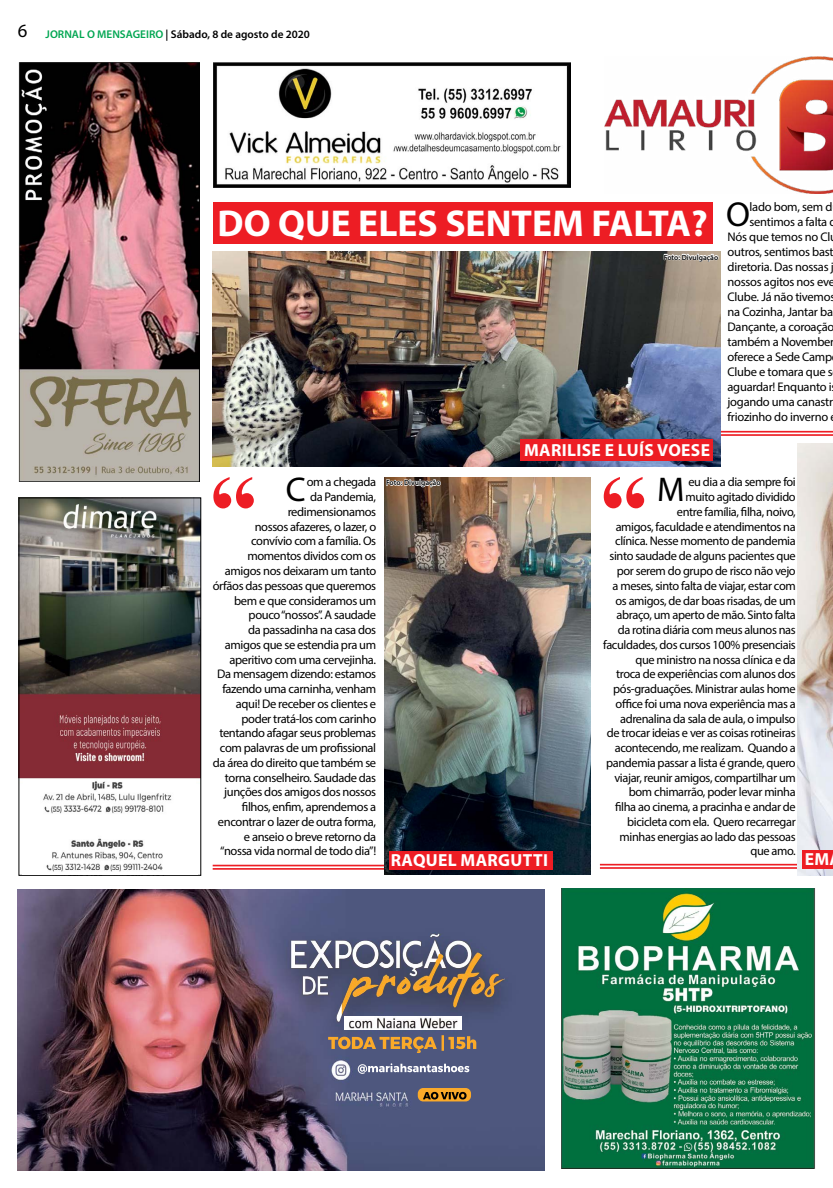
<style>
.page{position:relative;width:833px;height:1188px;background:#fff}
.page>*{position:absolute;margin:0;border:0;box-sizing:border-box;transform-origin:0 0}
.t1{font:700 96.25px "Times New Roman";color:#ed1d24}
.t2{font:700 37.5px "Myriad Pro";color:#fff}
.t3{font:34.75px "Myriad Pro";color:#000}
.t4{font:34.38px "Myriad Pro";color:#000}
.t5{font:700 17.5px "Myriad Pro";letter-spacing:.02em;color:#fff}
.t6{font:12.5px/14.8px "Myriad Pro";letter-spacing:-.03em;color:#000;text-align:right}
.t7{font:600 11.25px "Myriad Pro";color:#000}
.t8{font:600 7.5px "Myriad Pro";color:#000}
.s1{font-weight:400;font-size:18.75px}
.s2{color:#00a651}
</style>
<div class="page">
<img style="left:21px;top:499px;width:178px;height:280px">
<div style="left:19px;top:497px;width:182px;height:378px;border:1px solid #000"></div>
<div style="left:22px;top:784px;width:176px;height:90px;background:#fff"></div>
<img style="left:43px;top:781px;width:129px;height:91px">
<img style="left:19px;top:62px;width:181px;height:419px">
<img style="left:214px;top:62px;width:356px;height:125px">
<img style="left:18px;top:889px;width:526px;height:280px">
<img style="left:344px;top:1016px;width:118px;height:12px">
<img style="left:418px;top:1087px;width:53px;height:14px">
<img style="left:561px;top:888px;width:254px;height:280px">
<img style="left:605px;top:57px;width:228px;height:136px">
<hr style="left:633px;top:431px;width:200px;height:1px;background:#ed1d24">
<hr style="left:633px;top:434px;width:200px;height:2px;background:#ed1d24">
<hr style="left:213px;top:864px;width:241px;height:2px;background:#ed1d24">
<hr style="left:213px;top:867px;width:241px;height:2px;background:#ed1d24">
<div style="left:213px;top:202px;width:499px;height:42px;background:#ed1d24"></div>
<hr style="left:600px;top:863px;width:233px;height:2px;background:#ed1d24">
<hr style="left:600px;top:866px;width:233px;height:2px;background:#ed1d24">
<img style="left:797px;top:443px;width:36px;height:431px">
<img style="left:384px;top:477px;width:206px;height:397px">
<div style="left:803px;top:849px;width:30px;height:19px;background:#ed1d24"></div>
<div style="left:389px;top:850px;width:163px;height:19px;background:#ed1d24"></div>
<svg style="left:385px;top:477px;width:56px;height:18px"></svg>
<img style="left:213px;top:252px;width:507px;height:214px">
<svg style="left:663px;top:251px;width:55px;height:19px"></svg>
<div style="left:521px;top:439px;width:192px;height:21px;background:#ed1d24"></div>
<p class="t7" style="left:18px;top:27px;width:294px"><span class="s1">6</span> <span class="s2">JORNAL O MENSAGEIRO</span> | Sábado, 8 de agosto de 2020</p>
<h2 class="t2" style="left:218px;top:199px;width:491px">DO QUE ELES SENTEM FALTA?</h2>
<p class="t8" style="left:663px;top:252px;width:56px">Foto: Divulgação</p>
<h3 class="t5" style="left:524px;top:439px;width:187px">MARILISE E LUÍS VOESE</h3>
<h3 class="t3" style="left:726px;top:193px;width:25px">O</h3>
<p class="t6" style="left:749px;top:199px;width:85px">lado bom, sem d</p>
<p class="t6" style="left:749px;top:214px;width:88px">sentimos a falta d</p>
<p class="t6" style="left:727px;top:229px;width:104px">Nós que temos no Cl</p>
<p class="t6" style="left:727px;top:244px;width:108px">outros, sentimos bast</p>
<p class="t6" style="left:727px;top:259px;width:108px">diretoria. Das nossas j</p>
<p class="t6" style="left:727px;top:274px;width:109px">nossos agitos nos eve</p>
<p class="t6" style="left:727px;top:289px;width:109px">Clube. Já não tivemos</p>
<p class="t6" style="left:727px;top:304px;width:107px">na Cozinha, Jantar ba</p>
<p class="t6" style="left:727px;top:319px;width:108px">Dançante, a coroação</p>
<p class="t6" style="left:727px;top:334px;width:108px">também a November</p>
<p class="t6" style="left:727px;top:349px;width:106px">oferece a Sede Camp</p>
<p class="t6" style="left:727px;top:364px;width:107px">Clube e tomara que s</p>
<p class="t6" style="left:727px;top:379px;width:106px">aguardar! Enquanto i</p>
<p class="t6" style="left:727px;top:394px;width:107px">jogando uma canastr</p>
<p class="t6" style="left:727px;top:409px;width:102px">friozinho do inverno</p>
<h1 class="t1" style="left:210px;top:443px;width:50px">“</h1>
<h1 class="t1" style="left:600px;top:443px;width:50px">“</h1>
<h3 class="t4" style="left:657px;top:468px;width:29px">M</h3>
<p class="t6" style="left:603px;top:474px;width:194px">eu dia a dia sempre foi<br>muito agitado dividido<br>entre família, filha, noivo,<br>amigos, faculdade e atendimentos na clínica. Nesse momento de pandemia sinto saudade de alguns pacientes que por serem do grupo de risco não vejo<br>a meses, sinto falta de viajar, estar com os amigos, de dar boas risadas, de um abraço, um aperto de mão. Sinto falta da rotina diária com meus alunos nas faculdades, dos cursos 100% presenciais que ministro na nossa clínica e da<br>troca de experiências com alunos dos pós-graduações. Ministrar aulas home office foi uma nova experiência mas a adrenalina da sala de aula, o impulso<br>de trocar ideias e ver as coisas rotineiras acontecendo, me realizam. Quando a pandemia passar a lista é grande, quero viajar, reunir amigos, compartilhar um bom chimarrão, poder levar minha<br>filha ao cinema, a pracinha e andar de bicicleta com ela. Quero recarregar minhas energias ao lado das pessoas que amo.</p>
<p class="t6" style="left:213px;top:474px;width:165px">om a chegada<br>da Pandemia,<br>redimensionamos<br>nossos afazeres, o lazer, o convívio com a família. Os momentos dividos com os amigos nos deixaram um tanto órfãos das pessoas que queremos bem e que consideramos um pouco “nossos”. A saudade<br>da passadinha na casa dos amigos que se estendia pra um aperitivo com uma cervejinha.<br>Da mensagem dizendo: estamos fazendo uma carninha, venham aqui! De receber os clientes e poder tratá-los com carinho tentando afagar seus problemas com palavras de um profissional da área do direito que também se torna conselheiro. Saudade das junções dos amigos dos nossos filhos, enfim, aprendemos a encontrar o lazer de outra forma, e anseio o breve retorno da “nossa vida normal de todo dia”!</p>
<h3 class="t4" style="left:286px;top:468px;width:21px">C</h3>
<p class="t8" style="left:386px;top:477px;width:56px">Foto: Divulgação</p>
<h3 class="t5" style="left:391px;top:848px;width:159px">RAQUEL MARGUTTI</h3>
<h3 class="t5" style="left:805px;top:847px;width:26px">EM</h3>
</div>
